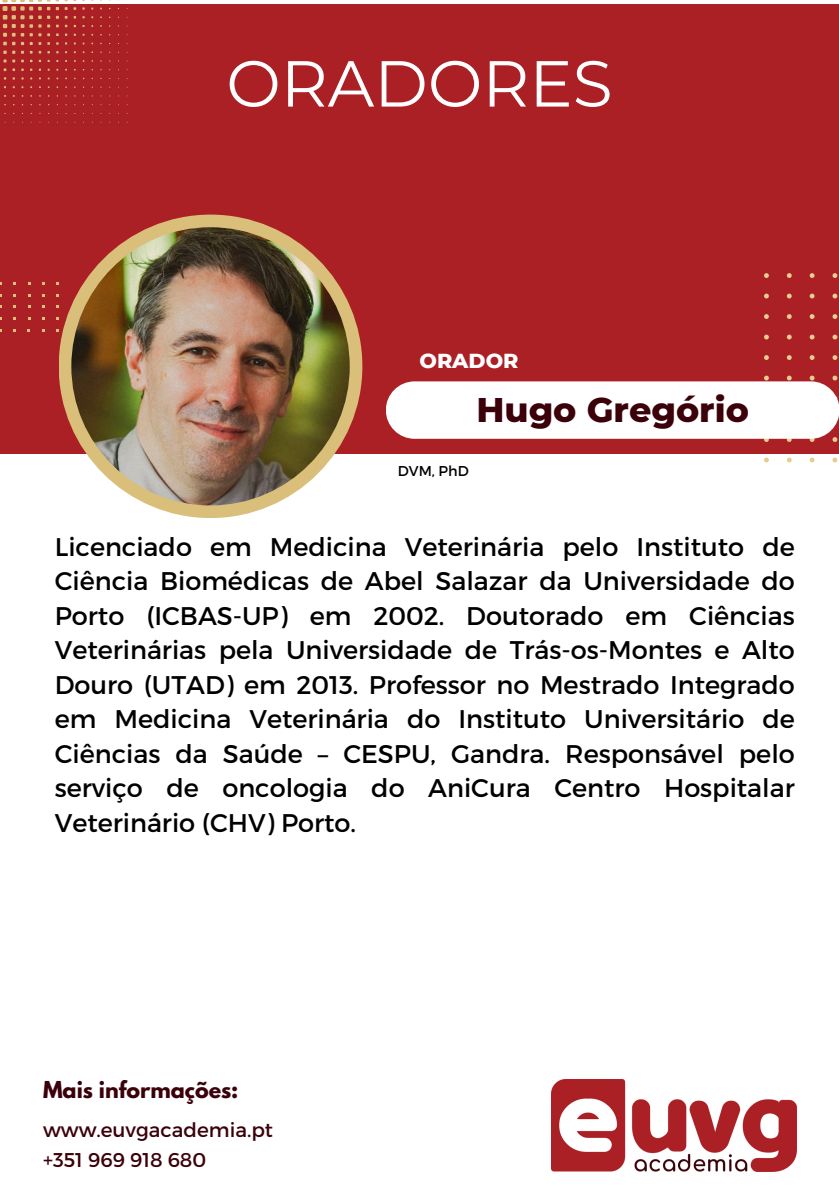
<style>
.page{position:relative;width:839px;height:1191px;background:#fff}
.page>*{position:absolute;margin:0;border:0;box-sizing:border-box;transform-origin:0 0}
.t1{font:64.8px "Montserrat";color:#fff}
.t2{font:800 34.8px "Montserrat";color:#3b000a}
.t3{font:25.6px/34.4px "Montserrat";color:#000;text-align:justify}
.t4{font:700 20.6px "League Spartan";color:#3b000a}
.t5{font:800 20.6px "Montserrat";color:#fff}
.t6{font:20px/30.8px "Montserrat";color:#3b000a}
.t7{font:14.2px "Montserrat";color:#000}
</style>
<div class="page">
<div style="left:0;top:5px;width:838px;height:449px;background:#ab2025"></div>
<div style="left:59px;top:215px;width:303px;height:303px;background:#dabf7a;border-radius:50%"></div>
<img style="left:71px;top:227px;width:279px;height:278px;border-radius:50%">
<svg style="left:3px;top:51px;width:12px;height:20px"></svg>
<svg style="left:2px;top:0;width:48px;height:45px"></svg>
<svg style="left:764px;top:273px;width:4px;height:5px"></svg>
<svg style="left:786px;top:273px;width:5px;height:5px"></svg>
<svg style="left:809px;top:273px;width:5px;height:5px"></svg>
<svg style="left:832px;top:273px;width:5px;height:5px"></svg>
<svg style="left:764px;top:294px;width:4px;height:4px"></svg>
<svg style="left:786px;top:294px;width:5px;height:4px"></svg>
<svg style="left:809px;top:294px;width:5px;height:4px"></svg>
<svg style="left:832px;top:294px;width:5px;height:4px"></svg>
<svg style="left:764px;top:314px;width:4px;height:5px"></svg>
<svg style="left:786px;top:314px;width:5px;height:5px"></svg>
<svg style="left:809px;top:314px;width:5px;height:5px"></svg>
<svg style="left:832px;top:314px;width:5px;height:5px"></svg>
<svg style="left:764px;top:335px;width:4px;height:4px"></svg>
<svg style="left:786px;top:335px;width:5px;height:4px"></svg>
<svg style="left:809px;top:335px;width:5px;height:4px"></svg>
<svg style="left:832px;top:335px;width:5px;height:4px"></svg>
<svg style="left:764px;top:355px;width:4px;height:5px"></svg>
<svg style="left:786px;top:355px;width:5px;height:5px"></svg>
<svg style="left:809px;top:355px;width:5px;height:5px"></svg>
<svg style="left:832px;top:355px;width:5px;height:5px"></svg>
<svg style="left:764px;top:376px;width:4px;height:4px"></svg>
<svg style="left:786px;top:376px;width:5px;height:4px"></svg>
<svg style="left:809px;top:376px;width:5px;height:4px"></svg>
<svg style="left:832px;top:376px;width:5px;height:4px"></svg>
<svg style="left:764px;top:439px;width:4px;height:3px"></svg>
<svg style="left:786px;top:439px;width:5px;height:3px"></svg>
<svg style="left:809px;top:439px;width:5px;height:3px"></svg>
<svg style="left:832px;top:437px;width:5px;height:5px"></svg>
<svg style="left:764px;top:458px;width:4px;height:4px"></svg>
<svg style="left:787px;top:458px;width:4px;height:4px"></svg>
<svg style="left:809px;top:458px;width:5px;height:4px"></svg>
<svg style="left:832px;top:458px;width:5px;height:4px"></svg>
<div style="left:386px;top:381px;width:452px;height:58px;background:#fff;border-radius:29px"></div>
<img style="left:551px;top:1080px;width:245px;height:92px">
<h1 class="t1" style="left:226px;top:44px;width:388px">ORADORES</h1>
<p class="t5" style="left:419px;top:348px;width:100px">ORADOR</p>
<h2 class="t2" style="left:476px;top:388px;width:274px">Hugo Gregório</h2>
<p class="t7" style="left:398px;top:461px;width:72px">DVM, PhD</p>
<p class="t3" style="left:55px;top:528px;width:741px">Licenciado em Medicina Veterinária pelo Instituto de Ciência Biomédicas de Abel Salazar da Universidade do Porto (ICBAS-UP) em 2002. Doutorado em Ciências Veterinárias pela Universidade de Trás-os-Montes e Alto Douro (UTAD) em 2013. Professor no Mestrado Integrado em Medicina Veterinária do Instituto Universitário de Ciências da Saúde – CESPU, Gandra. Responsável pelo serviço de oncologia do AniCura Centro Hospitalar Veterinário (CHV) Porto.</p>
<p class="t4" style="left:43px;top:1079px;width:197px">Mais informações:</p>
<p class="t6" style="left:43px;top:1113px;width:231px">www.euvgacademia.pt +351 969 918 680</p>
</div>
